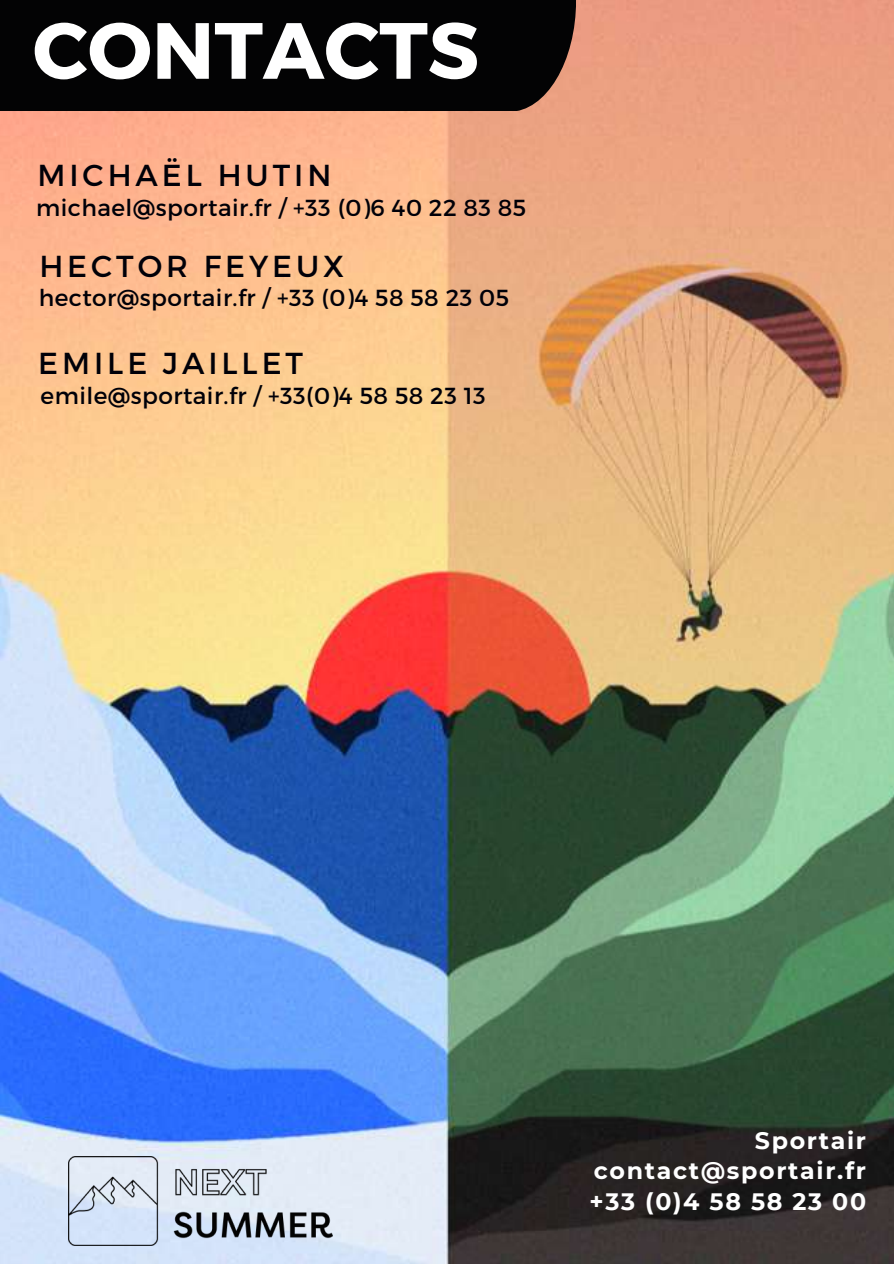
<style>
.page{position:relative;width:894px;height:1264px;background:#fff}
.page>*{position:absolute;margin:0;border:0;box-sizing:border-box;transform-origin:0 0}
.t1{font:700 79.5px "Montserrat";color:#fff}
.t2{font:30.3px "Montserrat";letter-spacing:.13em;color:#000008}
.t3{font:700 23.7px/30.5px "Montserrat";letter-spacing:.07em;color:#fff;text-align:justify}
.t4{font:23.25px "Montserrat";letter-spacing:.02em;color:#000008}
</style>
<div class="page">
<img style="left:0;top:0;width:893px;height:1263px">
<div style="left:0;top:0;width:576px;height:110px;background:#030304"></div>
<img style="left:68px;top:1156px;width:264px;height:89px">
<h1 class="t1" style="left:33px;top:-1px;width:447px">CONTACTS</h1>
<h2 class="t2" style="left:38px;top:156px;width:295px">MICHAËL HUTIN</h2>
<p class="t4" style="left:36px;top:192px;width:491px">michael@sportair.fr / +33 (0)6 40 22 83 85</p>
<h2 class="t2" style="left:39px;top:247px;width:306px">HECTOR FEYEUX</h2>
<p class="t4" style="left:39px;top:283px;width:472px">hector@sportair.fr / +33 (0)4 58 58 23 05</p>
<h2 class="t2" style="left:38px;top:343px;width:266px">EMILE JAILLET</h2>
<p class="t4" style="left:41px;top:381px;width:446px">emile@sportair.fr / +33(0)4 58 58 23 13</p>
<p class="t3" style="left:589px;top:1125px;width:278px;text-indent:165px">Sportair contact@sportair.fr +33 (0)4 58 58 23 00</p>
</div>
